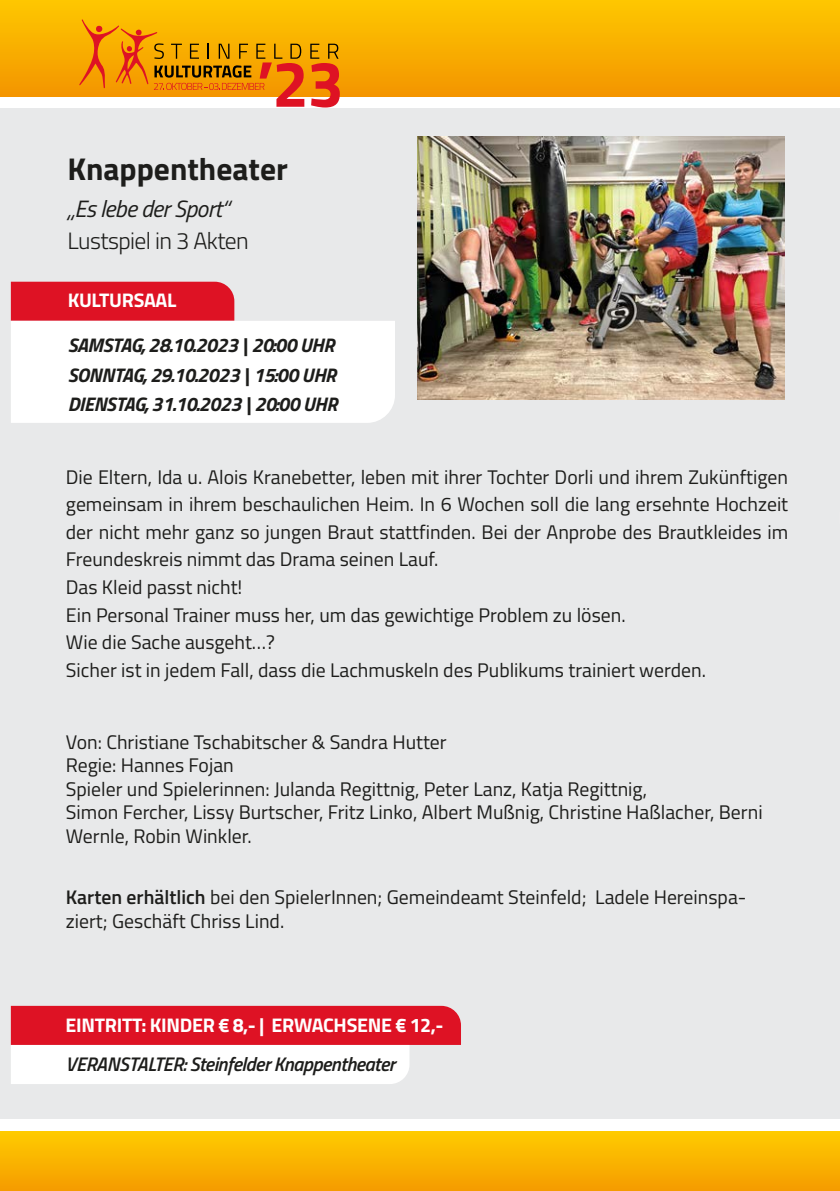
<style>
.page{position:relative;width:840px;height:1191px;background:#fff}
.page>*{position:absolute;margin:0;border:0;box-sizing:border-box;transform-origin:0 0}
.t1{font:700 31.6px "Titillium";color:#1d1d1b}
.t2{font:300 23.6px "Titillium";letter-spacing:-.025em;color:#1d1d1b}
.t3{font:italic 23.6px "Titillium";letter-spacing:-.025em;color:#1d1d1b}
.t4{font:19.6px/27.6px "Titillium";color:#1d1d1b}
.t5{font:italic 700 19.6px/29.6px "Titillium";letter-spacing:-.025em;color:#1d1d1b}
.t6{font:700 19.6px "Titillium";letter-spacing:-.015em;color:#fff}
.t7{font:italic 600 19.6px "Titillium";letter-spacing:-.025em;color:#1d1d1b}
.s1{font-weight:600}
</style>
<div class="page">
<div style="left:0;top:0;width:839px;height:96px;background:linear-gradient(to bottom,#fec800,#f49600)"></div>
<div style="left:0;top:1131px;width:839px;height:60px;background:linear-gradient(to bottom,#fc0,#f59c00)"></div>
<div style="left:0;top:108px;width:839px;height:1010px;background:#e8e9ea"></div>
<svg style="left:310px;top:44px;width:29px;height:63px;background:#df6419"></svg>
<svg style="left:79px;top:19px;width:225px;height:88px;background:#e99b1d"></svg>
<svg style="left:11px;top:282px;width:384px;height:141px;background:#f6d6d9"></svg>
<img style="left:417px;top:136px;width:367px;height:264px">
<svg style="left:11px;top:1005px;width:449px;height:79px;background:#ed8891"></svg>
<svg style="left:839px;top:512px;width:1px;height:12px"></svg>
<h1 class="t1" style="left:67px;top:145px;width:222px">Knappentheater</h1>
<p class="t3" style="left:67px;top:191px;width:163px">„Es lebe der Sport“</p>
<p class="t2" style="left:67px;top:224px;width:183px">Lustspiel in 3 Akten</p>
<p class="t6" style="left:68px;top:285px;width:110px">KULTURSAAL</p>
<p class="t5" style="left:68px;top:329px;width:271px">SAMSTAG, 28.10.2023 | 20:00 UHR<br>SONNTAG, 29.10.2023 | 15:00 UHR<br>DIENSTAG, 31.10.2023 | 20:00 UHR</p>
<p class="t4" style="left:66px;top:462px;width:723px">Die Eltern, Ida u. Alois Kranebetter, leben mit ihrer Tochter Dorli und ihrem Zukünftigen gemeinsam in ihrem beschaulichen Heim. In 6 Wochen soll die lang ersehnte Hochzeit der nicht mehr ganz so jungen Braut stattfinden. Bei der Anprobe des Brautkleides im Freundeskreis nimmt das Drama seinen Lauf.<br>Das Kleid passt nicht!<br>Ein Personal Trainer muss her, um das gewichtige Problem zu lösen.<br>Wie die Sache ausgeht…?<br>Sicher ist in jedem Fall, dass die Lachmuskeln des Publikums trainiert werden.</p>
<p class="t4" style="left:66px;top:729px;width:697px;line-height:23.6px">Von: Christiane Tschabitscher &amp; Sandra Hutter<br>Regie: Hannes Fojan<br>Spieler und Spielerinnen: Julanda Regittnig, Peter Lanz, Katja Regittnig,<br>Simon Fercher, Lissy Burtscher, Fritz Linko, Albert Mußnig, Christine Haßlacher, Berni Wernle, Robin Winkler.</p>
<p class="t4" style="left:66px;top:884px;width:681px;line-height:23.6px"><span class="s1">Karten erhältlich</span> bei den SpielerInnen; Gemeindeamt Steinfeld; Ladele Hereinspa&shy;ziert; Geschäft Chriss Lind.</p>
<p class="t6" style="left:66px;top:1009px;width:379px">EINTRITT: KINDER € 8,- | ERWACHSENE € 12,-</p>
<p class="t7" style="left:66px;top:1049px;width:331px">VERANSTALTER: Steinfelder Knappentheater</p>
</div>
